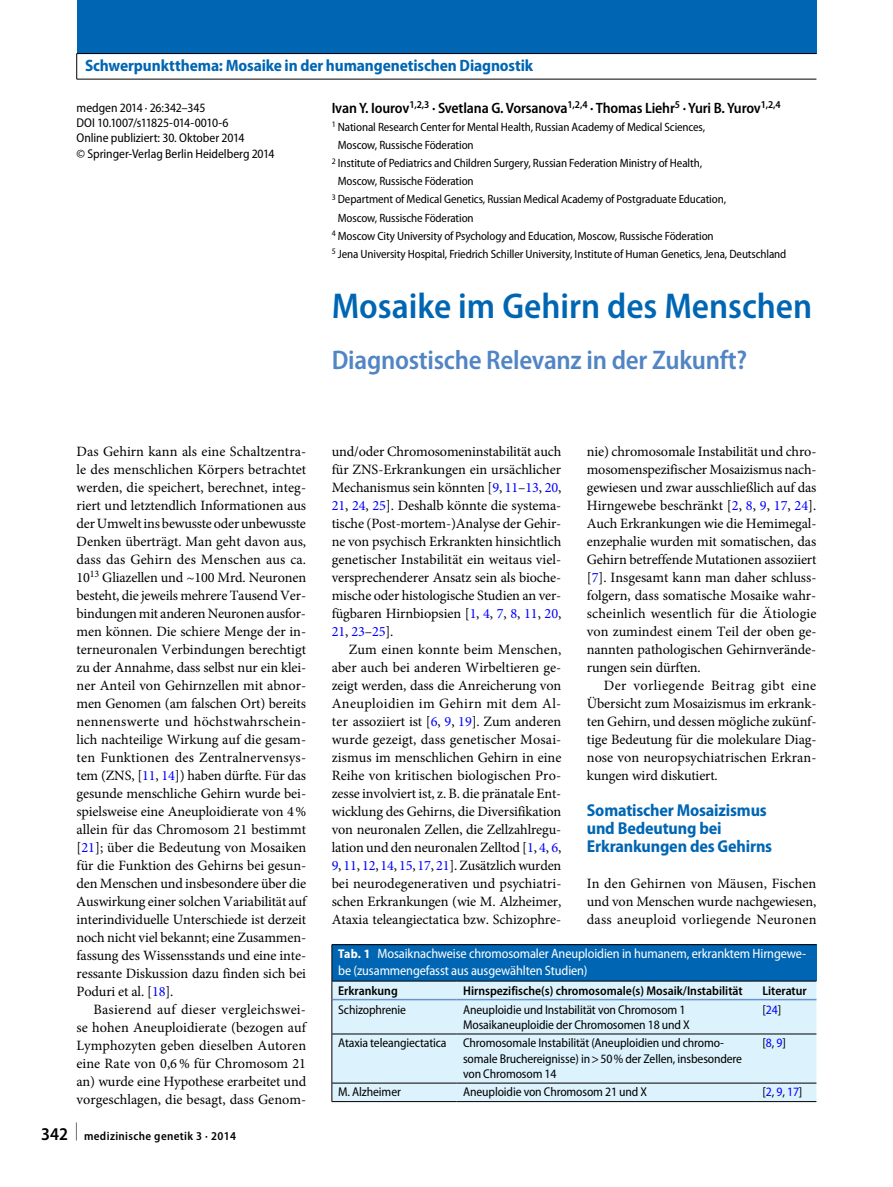
<style>
.page{position:relative;width:893px;height:1187px;background:#fff}
.page>*{position:absolute;margin:0;border:0;box-sizing:border-box;transform-origin:0 0}
.t1{font:600 semi-condensed 36px "Myriad Pro";color:#0066b3}
.t2{font:600 semi-condensed 27px "Myriad Pro";letter-spacing:-.01em;color:#5285c4}
.t3{font:700 semi-condensed 17.25px/18px "Myriad Pro";letter-spacing:-.01em;color:#0066b3}
.t4{font:700 semi-condensed 16.5px "Myriad Pro";letter-spacing:-.005em;color:#0066b3}
.t5{font:600 semi-condensed 15px "Myriad Pro";letter-spacing:-.01em;color:#000}
.t6{font:14.25px/18px "Minion Pro";letter-spacing:-.005em;color:#000;text-align:justify}
.t7{font:semi-condensed 13.5px/16.5px "Myriad Pro";letter-spacing:-.01em;color:#fff}
.t8{font:semi-condensed 12.75px/15.3px "Myriad Pro";letter-spacing:-.01em;color:#000}
.t9{font:600 semi-condensed 12.75px "Myriad Pro";color:#000}
.t10{font:semi-condensed 12px "Myriad Pro";letter-spacing:-.01em;color:#000}
.t11{font:600 semi-condensed 12px "Myriad Pro";letter-spacing:.03em;color:#000}
.s1{color:#00f}
.s2{font-size:18px}
.s3{font-weight:700;font-size:12.75px}
</style>
<div class="page">
<div style="left:77px;top:0;width:739px;height:53px;background:#0066b3"></div>
<hr style="left:77px;top:53px;width:739px;height:1px;background:#000">
<hr style="left:77px;top:79px;width:739px;height:1px;background:#000">
<svg style="left:76px;top:54px;width:1px;height:25px"></svg>
<div style="left:332px;top:944px;width:484px;height:37px;background:#0066b3"></div>
<div style="left:333px;top:981px;width:483px;height:120px;background:#dcf2fd"></div>
<hr style="left:332px;top:944px;width:1px;height:36px;background:#000">
<hr style="left:332px;top:944px;width:125px;height:1px;background:#000">
<hr style="left:457px;top:944px;width:299px;height:1px;background:#000">
<hr style="left:756px;top:944px;width:60px;height:1px;background:#000">
<svg style="left:332px;top:981px;width:1px;height:17px"></svg>
<hr style="left:332px;top:980px;width:125px;height:1px;background:#000">
<hr style="left:332px;top:998px;width:125px;height:2px;background:#6a91cb">
<hr style="left:457px;top:980px;width:299px;height:1px;background:#000">
<hr style="left:457px;top:998px;width:299px;height:2px;background:#6a91cb">
<hr style="left:756px;top:980px;width:60px;height:1px;background:#000">
<hr style="left:756px;top:998px;width:60px;height:2px;background:#6a91cb">
<hr style="left:332px;top:999px;width:1px;height:34px;background:#000">
<hr style="left:332px;top:1034px;width:1px;height:48px;background:#000">
<hr style="left:332px;top:1033px;width:125px;height:1px;background:#000">
<hr style="left:457px;top:1033px;width:299px;height:1px;background:#000">
<hr style="left:756px;top:1033px;width:60px;height:1px;background:#000">
<svg style="left:332px;top:1083px;width:1px;height:18px"></svg>
<hr style="left:332px;top:1082px;width:125px;height:1px;background:#000">
<hr style="left:332px;top:1101px;width:125px;height:1px;background:#000">
<hr style="left:457px;top:1082px;width:299px;height:1px;background:#000">
<hr style="left:457px;top:1101px;width:299px;height:1px;background:#000">
<hr style="left:756px;top:1082px;width:60px;height:1px;background:#000">
<hr style="left:756px;top:1101px;width:60px;height:1px;background:#000">
<p class="t4" style="left:85px;top:57px;width:450px">Schwerpunktthema: Mosaike in der humangenetischen Diagnostik</p>
<p class="t8" style="left:77px;top:100px;width:200px">medgen 2014 · 26:342–345<br>DOI 10.1007/s11825-014-0010-6<br>Online publiziert: 30. Oktober 2014<br>© Springer-Verlag Berlin Heidelberg 2014</p>
<p class="t5" style="left:332px;top:100px;width:451px">Ivan Y. Iourov<sup>1,2,3</sup> · Svetlana G. Vorsanova<sup>1,2,4</sup> · Thomas Liehr<sup>5</sup> · Yuri B. Yurov<sup>1,2,4</sup></p>
<p class="t10" style="left:332px;top:121px;width:375px"><sup>1</sup> National Research Center for Mental Health, Russian Academy of Medical Sciences,</p>
<p class="t10" style="left:338px;top:139px;width:137px">Moscow, Russische Föderation</p>
<p class="t10" style="left:332px;top:157px;width:372px"><sup>2</sup> Institute of Pediatrics and Children Surgery, Russian Federation Ministry of Health,</p>
<p class="t10" style="left:338px;top:175px;width:137px">Moscow, Russische Föderation</p>
<p class="t10" style="left:332px;top:193px;width:396px"><sup>3</sup> Department of Medical Genetics, Russian Medical Academy of Postgraduate Education,</p>
<p class="t10" style="left:338px;top:211px;width:137px">Moscow, Russische Föderation</p>
<p class="t10" style="left:332px;top:229px;width:383px"><sup>4</sup> Moscow City University of Psychology and Education, Moscow, Russische Föderation</p>
<p class="t10" style="left:332px;top:247px;width:456px"><sup>5</sup> Jena University Hospital, Friedrich Schiller University, Institute of Human Genetics, Jena, Deutschland</p>
<h1 class="t1" style="left:332px;top:286px;width:482px">Mosaike im Gehirn des Menschen</h1>
<h2 class="t2" style="left:332px;top:345px;width:417px">Diagnostische Relevanz in der Zukunft?</h2>
<p class="t6" style="left:77px;top:442px;width:231px">Das Gehirn kann als eine Schaltzentra&shy;le des menschlichen Körpers betrachtet werden, die speichert, berechnet, integ&shy;riert und letztendlich Informationen aus der Umwelt ins bewusste oder unbewusste Denken überträgt. Man geht davon aus, dass das Gehirn des Menschen aus ca.<br>10<sup>13</sup> Gliazellen und ~100 Mrd. Neuronen besteht, die jeweils mehrere Tausend Ver&shy;bindungen mit anderen Neuronen ausfor&shy;men können. Die schiere Menge der in&shy;terneuronalen Verbindungen berechtigt zu der Annahme, dass selbst nur ein klei&shy;ner Anteil von Gehirnzellen mit abnor&shy;men Genomen (am falschen Ort) bereits nennenswerte und höchstwahrschein&shy;lich nachteilige Wirkung auf die gesam&shy;ten Funktionen des Zentralnervensys&shy;tem (ZNS, [<span class="s1">11</span>, <span class="s1">14</span>]) haben dürfte. Für das gesunde menschliche Gehirn wurde bei&shy;spielsweise eine Aneuploidierate von 4% allein für das Chromosom 21 bestimmt [<span class="s1">21</span>]; über die Bedeutung von Mosaiken für die Funktion des Gehirns bei gesun&shy;den Menschen und insbesondere über die Auswirkung einer solchen Variabilität auf interindividuelle Unterschiede ist derzeit noch nicht viel bekannt; eine Zusammen&shy;fassung des Wissensstands und eine inte&shy;ressante Diskussion dazu finden sich bei Poduri et al. [<span class="s1">18</span>].</p>
<p class="t6" style="left:77px;top:1000px;width:231px;text-indent:17px">Basierend auf dieser vergleichswei&shy;se hohen Aneuploidierate (bezogen auf Lymphozyten geben dieselben Autoren eine Rate von 0,6% für Chromosom 21 an) wurde eine Hypothese erarbeitet und vorgeschlagen, die besagt, dass Genom-</p>
<p class="t11" style="left:41px;top:1129px;width:196px"><span class="s2">342 </span><sup>|</sup> medizinische genetik 3 · 2014</p>
<p class="t6" style="left:332px;top:442px;width:231px">und/oder Chromosomeninstabilität auch für ZNS-Erkrankungen ein ursächlicher Mechanismus sein könnten [<span class="s1">9</span>, <span class="s1">11</span>–<span class="s1">13</span>, <span class="s1">20</span>, <span class="s1">21</span>, <span class="s1">24</span>, <span class="s1">25</span>]. Deshalb könnte die systema&shy;tische (Post-mortem-)Analyse der Gehir&shy;ne von psychisch Erkrankten hinsichtlich genetischer Instabilität ein weitaus viel&shy;versprechenderer Ansatz sein als bioche&shy;mische oder histologische Studien an ver&shy;fügbaren Hirnbiopsien [<span class="s1">1</span>, <span class="s1">4</span>, <span class="s1">7</span>, <span class="s1">8</span>, <span class="s1">11</span>, <span class="s1">20</span>, <span class="s1">21</span>, <span class="s1">23</span>–<span class="s1">25</span>].</p>
<p class="t6" style="left:332px;top:640px;width:231px;text-indent:17px">Zum einen konnte beim Menschen, aber auch bei anderen Wirbeltieren ge&shy;zeigt werden, dass die Anreicherung von Aneuploidien im Gehirn mit dem Al&shy;ter assoziiert ist [<span class="s1">6</span>, <span class="s1">9</span>, <span class="s1">19</span>]. Zum anderen wurde gezeigt, dass genetischer Mosai&shy;zismus im menschlichen Gehirn in eine Reihe von kritischen biologischen Pro&shy;zesse involviert ist, z. B. die pränatale Ent&shy;wicklung des Gehirns, die Diversifikation von neuronalen Zellen, die Zellzahlregu&shy;lation und den neuronalen Zelltod [<span class="s1">1</span>, <span class="s1">4</span>, <span class="s1">6</span>, <span class="s1">9</span>, <span class="s1">11</span>, <span class="s1">12</span>, <span class="s1">14</span>, <span class="s1">15</span>, <span class="s1">17</span>, <span class="s1">21</span>]. Zusätzlich wurden bei neurodegenerativen und psychiatri&shy;schen Erkrankungen (wie M. Alzheimer, Ataxia teleangiectatica bzw. Schizophre-</p>
<p class="t6" style="left:587px;top:442px;width:231px">nie) chromosomale Instabilität und chro&shy;mosomenspezifischer Mosaizismus nach&shy;gewiesen und zwar ausschließlich auf das Hirngewebe beschränkt [<span class="s1">2</span>, <span class="s1">8</span>, <span class="s1">9</span>, <span class="s1">17</span>, <span class="s1">24</span>].<br>Auch Erkrankungen wie die Hemimegal&shy;enzephalie wurden mit somatischen, das Gehirn betreffende Mutationen assoziiert [<span class="s1">7</span>]. Insgesamt kann man daher schluss&shy;folgern, dass somatische Mosaike wahr&shy;scheinlich wesentlich für die Ätiologie von zumindest einem Teil der oben ge&shy;nannten pathologischen Gehirnverände&shy;rungen sein dürften.</p>
<p class="t6" style="left:587px;top:676px;width:231px;text-indent:17px">Der vorliegende Beitrag gibt eine Übersicht zum Mosaizismus im erkrank&shy;ten Gehirn, und dessen mögliche zukünf&shy;tige Bedeutung für die molekulare Diag&shy;nose von neuropsychiatrischen Erkran&shy;kungen wird diskutiert.</p>
<p class="t3" style="left:587px;top:801px;width:187px">Somatischer Mosaizismus und Bedeutung bei<br>Erkrankungen des Gehirns</p>
<p class="t6" style="left:587px;top:874px;width:231px">In den Gehirnen von Mäusen, Fischen und von Menschen wurde nachgewiesen, dass aneuploid vorliegende Neuronen</p>
<p class="t7" style="left:338px;top:945px;width:470px"><span class="s3">Tab. 1</span> Mosaiknachweise chromosomaler Aneuploidien in humanem, erkranktem Hirngewe&shy;be (zusammengefasst aus ausgewählten Studien)</p>
<p class="t9" style="left:338px;top:983px;width:61px">Erkrankung</p>
<p class="t9" style="left:463px;top:983px;width:281px">Hirnspezifische(s) chromosomale(s) Mosaik/Instabilität</p>
<p class="t9" style="left:762px;top:983px;width:46px">Literatur</p>
<p class="t8" style="left:338px;top:1001px;width:69px">Schizophrenie</p>
<p class="t8" style="left:463px;top:1001px;width:228px">Aneuploidie und Instabilität von Chromosom 1<br>Mosaikaneuploidie der Chromosomen 18 und X</p>
<p class="t8" style="left:762px;top:1001px;width:20px">[<span class="s1">24</span>]</p>
<p class="t8" style="left:338px;top:1035px;width:110px">Ataxia teleangiectatica</p>
<p class="t8" style="left:463px;top:1035px;width:280px">Chromosomale Instabilität (Aneuploidien und chromo&shy;somale Bruchereignisse) in&gt;50% der Zellen, insbesondere von Chromosom 14</p>
<p class="t8" style="left:762px;top:1035px;width:25px">[<span class="s1">8</span>, <span class="s1">9</span>]</p>
<p class="t8" style="left:338px;top:1084px;width:64px">M. Alzheimer</p>
<p class="t8" style="left:463px;top:1084px;width:186px">Aneuploidie von Chromosom 21 und X</p>
<p class="t8" style="left:762px;top:1084px;width:42px">[<span class="s1">2</span>, <span class="s1">9</span>, <span class="s1">17</span>]</p>
</div>
